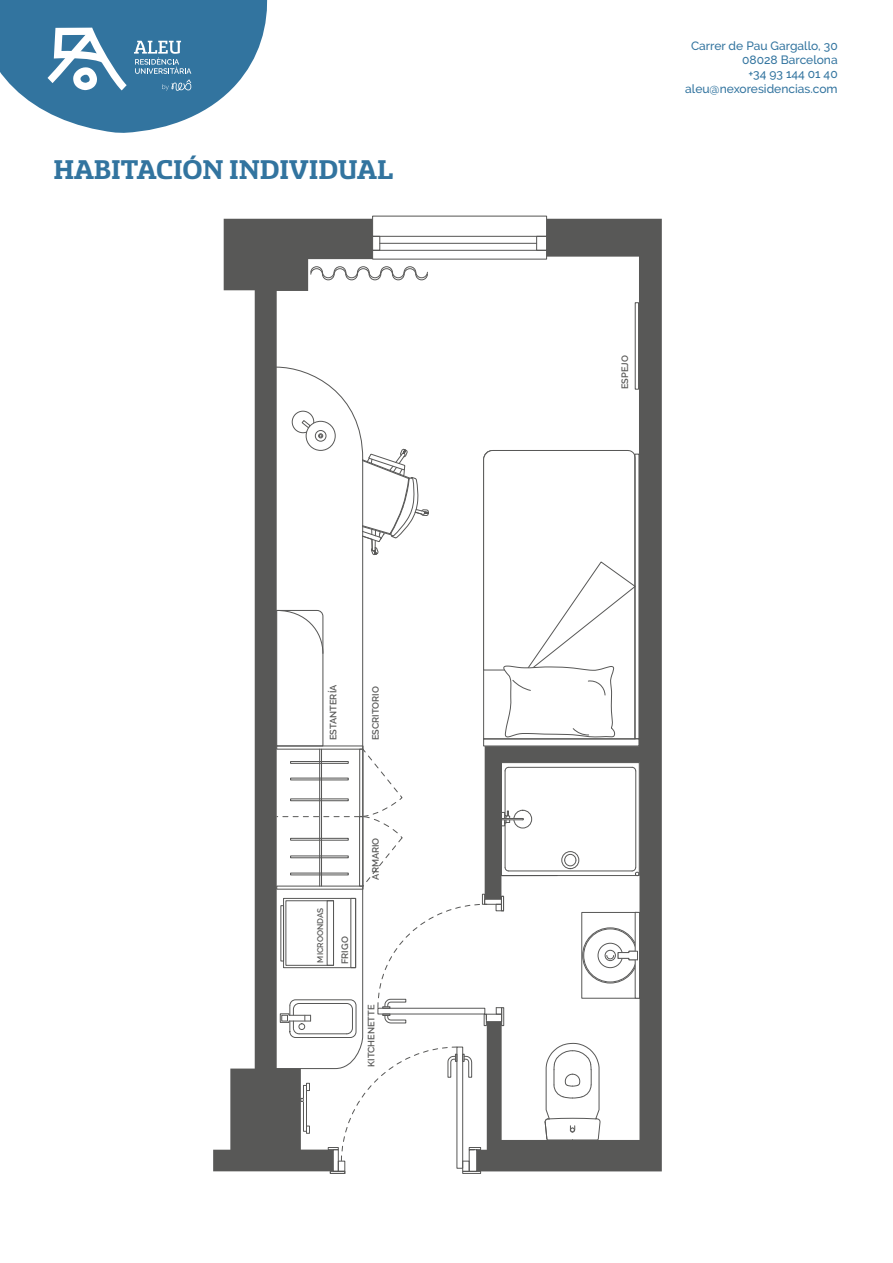
<style>
.page{position:relative;width:893px;height:1263px;background:#fff}
.page>*{position:absolute;margin:0;border:0;box-sizing:border-box;transform-origin:0 0}
.t1{font:700 30px "Sancoale Slab Norm";color:#32749f}
.t2{font:500 12px/14.4px "Raleway";color:#32749f;text-align:right}
.t3{font:600 9.15px "Raleway";color:#585857}
.t4{font:600 8.25px "Raleway";color:#585857}
</style>
<div class="page">
<svg style="left:373px;top:266px;width:55px;height:14px"></svg>
<svg style="left:373px;top:448px;width:56px;height:107px"></svg>
<svg style="left:213px;top:219px;width:160px;height:952px"></svg>
<svg style="left:477px;top:219px;width:185px;height:952px"></svg>
<div style="left:483px;top:738px;width:156px;height:8px;border:1px solid #585857"></div>
<div style="left:634px;top:454px;width:5px;height:285px;border:1px solid #585857"></div>
<svg style="left:275px;top:366px;width:89px;height:703px"></svg>
<svg style="left:276px;top:609px;width:127px;height:278px"></svg>
<div style="left:372px;top:250px;width:175px;height:10px;border:1px solid #585857"></div>
<div style="left:372px;top:216px;width:175px;height:21px;border:1px solid #585857"></div>
<div style="left:372px;top:236px;width:8px;height:15px;border:1px solid #585857"></div>
<div style="left:536px;top:236px;width:11px;height:15px;border:1px solid #585857"></div>
<hr style="left:380px;top:243px;width:157px;height:1px;background:#585857">
<div style="left:292px;top:411px;width:22px;height:22px;background:#fff;border-radius:50%"></div>
<div style="left:292px;top:411px;width:22px;height:22px;border:1px solid #585857;border-radius:50%"></div>
<svg style="left:301px;top:420px;width:10px;height:8px"></svg>
<div style="left:306px;top:421px;width:29px;height:29px;background:#fff;border-radius:50%"></div>
<div style="left:306px;top:421px;width:29px;height:30px;border:1px solid #585857;border-radius:50%"></div>
<div style="left:315px;top:430px;width:11px;height:11px;border:1px solid #585857;border-radius:50%"></div>
<svg style="left:318px;top:433px;width:5px;height:5px"></svg>
<svg style="left:328px;top:1046px;width:153px;height:128px"></svg>
<svg style="left:377px;top:894px;width:127px;height:132px"></svg>
<div style="left:283px;top:898px;width:73px;height:70px;border:1px solid #585857"></div>
<div style="left:351px;top:898px;width:5px;height:70px;border:1px solid #585857"></div>
<div style="left:327px;top:900px;width:7px;height:65px;border:1px solid #585857"></div>
<div style="left:281px;top:905px;width:3px;height:56px;border:1px solid #585857"></div>
<div style="left:635px;top:302px;width:4px;height:88px;border:1px solid #585857"></div>
<svg style="left:0;top:0;width:268px;height:133px"></svg>
<h1 class="t1" style="left:53px;top:154px;width:341px">HABITACIÓN INDIVIDUAL</h1>
<p class="t3" style="left:328px;top:740px;width:57px;rotate:-90deg">ESTANTERÍA</p>
<p class="t3" style="left:370px;top:740px;width:55px;rotate:-90deg">ESCRITORIO</p>
<p class="t4" style="left:315px;top:962px;width:57px;rotate:-90deg">MICROONDAS</p>
<p class="t3" style="left:340px;top:964px;width:29px;rotate:-90deg">FRIGO</p>
<p class="t3" style="left:370px;top:880px;width:44px;rotate:-90deg">ARMARIO</p>
<p class="t3" style="left:366px;top:1067px;width:64px;rotate:-90deg">KITCHENETTE</p>
<p class="t2" style="left:685px;top:38px;width:154px">Carrer de Pau Gargallo, 30<br>08028 Barcelona<br>+34 93 144 01 40 aleu@nexoresidencias.com</p>
<p class="t3" style="left:619px;top:389px;width:35px;rotate:-90deg">ESPEJO</p>
</div>
